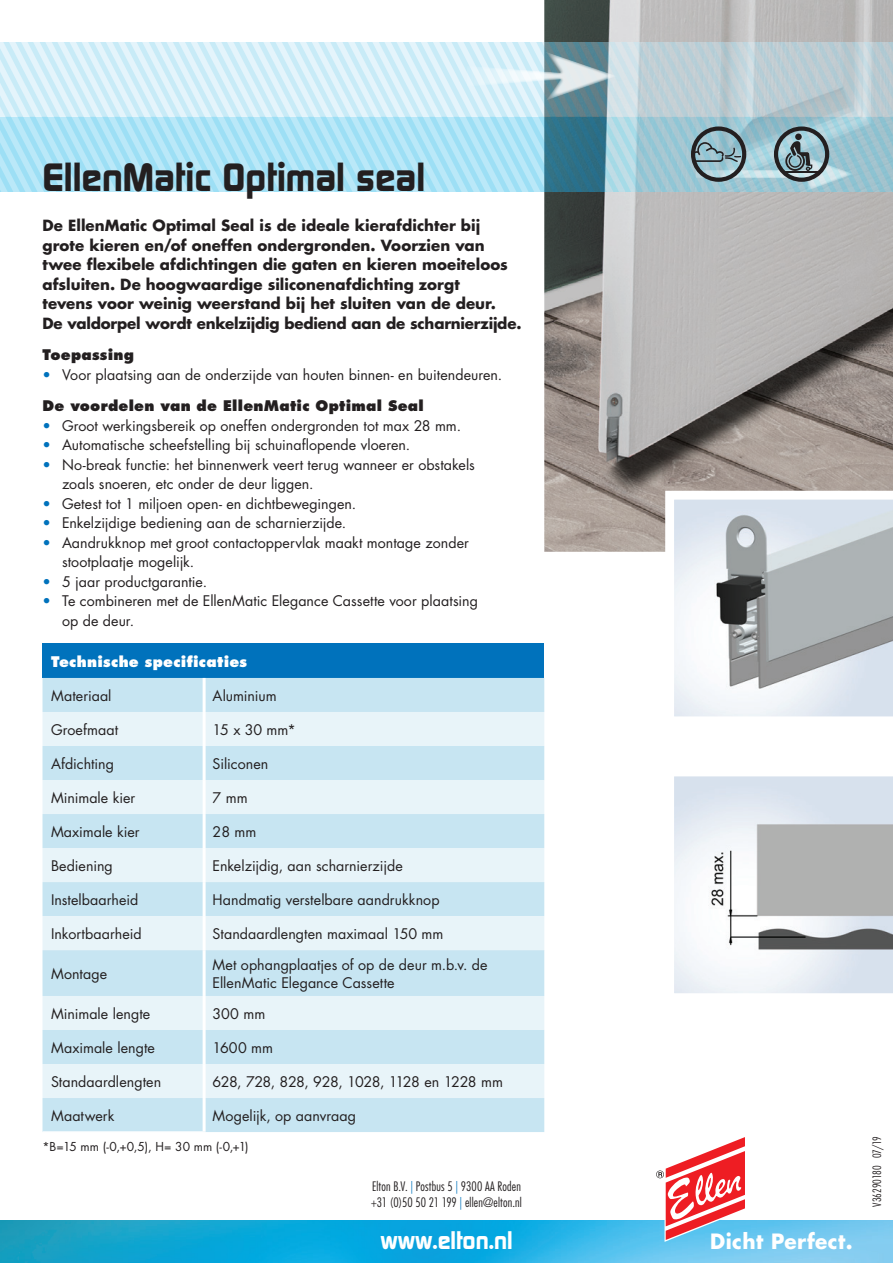
<style>
.page{position:relative;width:893px;height:1263px;background:#fff}
.page>*{position:absolute;margin:0;border:0;box-sizing:border-box;transform-origin:0 0}
.t1{font:700 38.25px "Digital";color:#231f20}
.t2{font:700 24px "Digital";color:#fff}
.t3{font:700 20.55px "Futura Std";letter-spacing:.02em;color:#fff}
.t4{font:700 15px/19.5px "Futura Std";letter-spacing:.005em;color:#231f20}
.t5{font:14.25px/19.5px "Futura Std";letter-spacing:.005em;color:#231f20}
.t6{font:800 14.25px "Futura Std";letter-spacing:.015em;color:#231f20}
.t7{font:14.25px "Futura Std";letter-spacing:-.04em;color:#231f20}
.t8{font:800 14.25px "Futura Std";letter-spacing:.015em;color:#fff}
.Body_VZ{font:300 condensed 12.75px "Futura Std";letter-spacing:.01em;color:#231f20}
.t9{font:12px "Futura Std";color:#231f20}
.t10{font:300 condensed 11.25px "Futura Std";color:#231f20}
.s1{color:#0072bc}
</style>
<div class="page">
<img style="left:544px;top:0;width:349px;height:552px">
<img style="left:0;top:1220px;width:893px;height:43px">
<svg style="left:656px;top:1137px;width:90px;height:105px"></svg>
<svg style="left:665px;top:491px;width:228px;height:226px"></svg>
<svg style="left:0;top:43px;width:893px;height:148px;background:#b3d7e3"></svg>
<hr style="left:785px;top:171px;width:35px;height:2px;background:#231f20">
<svg style="left:674px;top:776px;width:219px;height:217px"></svg>
<div style="left:43px;top:644px;width:501px;height:34px;background:#0072bc"></div>
<div style="left:43px;top:678px;width:501px;height:454px;background:#c7e5f2"></div>
<svg style="left:43px;top:712px;width:501px;height:386px;background:#d8ecf5"></svg>
<hr style="left:43px;top:1131px;width:163px;height:2px;background:#fff">
<hr style="left:203px;top:678px;width:3px;height:34px;background:#fff">
<hr style="left:203px;top:712px;width:3px;height:34px;background:#fff">
<hr style="left:203px;top:746px;width:3px;height:34px;background:#fff">
<hr style="left:203px;top:780px;width:3px;height:34px;background:#fff">
<hr style="left:203px;top:814px;width:3px;height:34px;background:#fff">
<hr style="left:203px;top:848px;width:3px;height:34px;background:#fff">
<hr style="left:203px;top:882px;width:3px;height:34px;background:#fff">
<hr style="left:203px;top:916px;width:3px;height:34px;background:#fff">
<hr style="left:203px;top:950px;width:3px;height:46px;background:#fff">
<hr style="left:203px;top:996px;width:3px;height:34px;background:#fff">
<hr style="left:203px;top:1030px;width:3px;height:34px;background:#fff">
<hr style="left:203px;top:1064px;width:3px;height:34px;background:#fff">
<hr style="left:203px;top:1098px;width:3px;height:33px;background:#fff">
<p class="t1" style="left:43px;top:155px;width:384px">EllenMatic Optimal seal</p>
<p class="t4" style="left:43px;top:216px;width:480px">De EllenMatic Optimal Seal is de ideale kierafdichter bij grote kieren en/of oneffen ondergronden. Voorzien van twee flexibele afdichtingen die gaten en kieren moeiteloos afsluiten. De hoogwaardige siliconenafdichting zorgt<br>tevens voor weinig weerstand bij het sluiten van de deur.<br>De valdorpel wordt enkelzijdig bediend aan de scharnierzijde.</p>
<p class="t6" style="left:43px;top:346px;width:93px">Toepassing</p>
<p class="t5" style="left:43px;top:365px;width:461px"><span class="s1">•</span> Voor plaatsing aan de onderzijde van houten binnen- en buitendeuren.</p>
<p class="t6" style="left:43px;top:397px;width:383px">De voordelen van de EllenMatic Optimal Seal</p>
<p class="t5" style="left:43px;top:416px;width:420px"><span class="s1">•</span> Groot werkingsbereik op oneffen ondergronden tot max 28 mm.</p>
<p class="t5" style="left:43px;top:436px;width:369px"><span class="s1">•</span> Automatische scheefstelling bij schuinaflopende vloeren.</p>
<p class="t5" style="left:62px;top:455px;width:414px;text-indent:-20px"><span class="s1">•</span> No-break functie: het binnenwerk veert terug wanneer er obstakels zoals snoeren, etc onder de deur liggen.</p>
<p class="t5" style="left:43px;top:494px;width:315px"><span class="s1">•</span> Getest tot 1 miljoen open- en dichtbewegingen.</p>
<p class="t5" style="left:43px;top:514px;width:305px"><span class="s1">•</span> Enkelzijdige bediening aan de scharnierzijde.</p>
<p class="t5" style="left:62px;top:533px;width:408px;text-indent:-20px"><span class="s1">•</span> Aandrukknop met groot contactoppervlak maakt montage zonder stootplaatje mogelijk.</p>
<p class="t5" style="left:43px;top:572px;width:166px"><span class="s1">•</span> 5 jaar productgarantie.</p>
<p class="t5" style="left:62px;top:592px;width:417px;text-indent:-20px"><span class="s1">•</span> Te combineren met de EllenMatic Elegance Cassette voor plaatsing op de deur.</p>
<p class="t8" style="left:51px;top:652px;width:198px">Technische specificaties</p>
<p class="t5" style="left:51px;top:686px;width:62px">Materiaal</p>
<p class="t5" style="left:213px;top:686px;width:66px">Aluminium</p>
<p class="t5" style="left:51px;top:720px;width:69px">Groefmaat</p>
<p class="t5" style="left:213px;top:720px;width:85px">15 x 30 mm*</p>
<p class="t5" style="left:51px;top:754px;width:65px">Afdichting</p>
<p class="t5" style="left:213px;top:754px;width:57px">Siliconen</p>
<p class="t5" style="left:51px;top:788px;width:86px">Minimale kier</p>
<p class="t5" style="left:213px;top:788px;width:37px">7 mm</p>
<p class="t5" style="left:51px;top:822px;width:90px">Maximale kier</p>
<p class="t5" style="left:213px;top:822px;width:45px">28 mm</p>
<p class="t5" style="left:51px;top:856px;width:63px">Bediening</p>
<p class="t5" style="left:213px;top:856px;width:192px">Enkelzijdig, aan scharnierzijde</p>
<p class="t5" style="left:51px;top:890px;width:89px">Instelbaarheid</p>
<p class="t5" style="left:213px;top:890px;width:228px">Handmatig verstelbare aandrukknop</p>
<p class="t5" style="left:51px;top:924px;width:92px">Inkortbaarheid</p>
<p class="t5" style="left:213px;top:924px;width:232px">Standaardlengten maximaal 150 mm</p>
<p class="t5" style="left:51px;top:964px;width:58px">Montage</p>
<p class="t5" style="left:213px;top:955px;width:276px;line-height:18.8px">Met ophangplaatjes of op de deur m.b.v. de<br>EllenMatic Elegance Cassette</p>
<p class="t5" style="left:51px;top:1004px;width:101px">Minimale lengte</p>
<p class="t5" style="left:213px;top:1004px;width:54px">300 mm</p>
<p class="t5" style="left:51px;top:1038px;width:106px">Maximale lengte</p>
<p class="t5" style="left:213px;top:1038px;width:62px">1600 mm</p>
<p class="t5" style="left:51px;top:1072px;width:112px">Standaardlengten</p>
<p class="t7" style="left:213px;top:1072px;width:292px">628, 728, 828, 928, 1028, 1128 en 1228 mm</p>
<p class="t5" style="left:51px;top:1106px;width:65px">Maatwerk</p>
<p class="t5" style="left:213px;top:1106px;width:145px">Mogelijk, op aanvraag</p>
<p class="t9" style="left:43px;top:1139px;width:208px">*B=15 mm (-0,+0,5), H= 30 mm (-0,+1)</p>
<p class="Body_VZ" style="left:372px;top:1179px;width:150px">Elton B.V. <span class="s1">|</span> Postbus 5 <span class="s1">|</span> 9300 AA Roden</p>
<p class="Body_VZ" style="left:371px;top:1194px;width:152px">+31 (0)50 50 21 199 <span class="s1">|</span> ellen@elton.nl</p>
<p class="t2" style="left:380px;top:1226px;width:134px">www.elton.nl</p>
<p class="t3" style="left:710px;top:1227px;width:144px">Dicht Perfect.</p>
<p class="t10" style="left:870px;top:1207px;width:72px;rotate:-90deg">V36290180 07/19</p>
</div>
